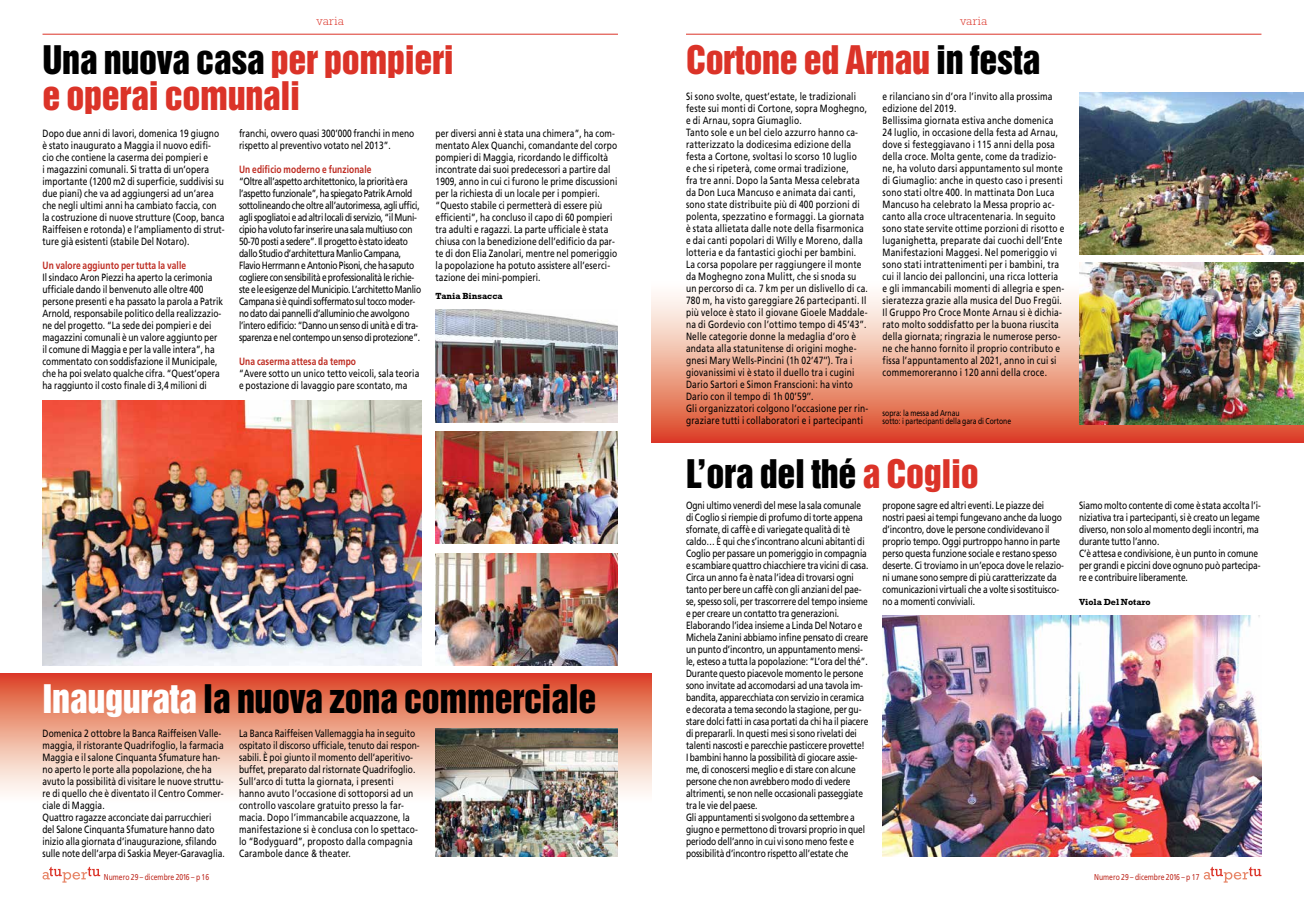
<style>
.page{position:relative;width:1304px;height:908px;background:#fff}
.page>*{position:absolute;margin:0;border:0;box-sizing:border-box;transform-origin:0 0}
.t1{font:36px/36px "Helvetica Inserat LT Std";letter-spacing:-.01em;color:#db3328}
.t2{font:36px "Helvetica Inserat LT Std";letter-spacing:-.01em;color:#000}
.t3{font:300 12px "Rockwell Std";letter-spacing:.025em;color:#db3328}
.t4{font:10.5px/12px "Frutiger LT Std";letter-spacing:.01em;color:#000;scale:.8 1}
.t5{font:10.5px/12px "Frutiger LT Std";letter-spacing:-.01em;color:#000;scale:.8 1}
.t6{font:10.5px/12px "Frutiger LT Std";letter-spacing:-.03em;color:#000;scale:.8 1}
.t7{font:700 10.5px "Frutiger LT Std";letter-spacing:.01em;color:#be2b21;scale:.8 1}
.t8{font:700 9px "Rockwell Std";color:#000}
.t9{font:8.5px/8.5px "Frutiger LT Std";color:#000;scale:.8 1}
.t10{font:8.5px "Frutiger LT Std";color:#be2b21;scale:.8 1}
.s1{color:#000}
.s2{color:#fff}
.s3{color:#db3328}
</style>
<div class="page">
<svg style="left:0;top:673px;width:652px;height:131px;background:#eda590"></svg>
<svg style="left:652px;top:293px;width:652px;height:149px;background:#eca28c"></svg>
<hr style="left:686px;top:34px;width:575px;height:1px;background:#db3328">
<hr style="left:43px;top:34px;width:575px;height:1px;background:#db3328">
<svg style="left:43px;top:866px;width:57px;height:16px"></svg>
<svg style="left:1204px;top:866px;width:57px;height:16px"></svg>
<img style="left:436px;top:728px;width:182px;height:128px">
<img style="left:1079px;top:92px;width:225px;height:162px">
<img style="left:1079px;top:262px;width:225px;height:162px">
<img style="left:883px;top:615px;width:378px;height:241px">
<img style="left:436px;top:431px;width:182px;height:112px">
<img style="left:436px;top:553px;width:182px;height:112px">
<img style="left:436px;top:310px;width:182px;height:112px">
<img style="left:43px;top:400px;width:378px;height:265px">
<p class="t3" style="left:317px;top:14px;width:29px">varia</p>
<p class="t3" style="left:960px;top:14px;width:29px">varia</p>
<h1 class="t1" style="left:43px;top:43px;width:413px"><span class="s1">Una nuova casa</span> per pompieri e operai comunali</h1>
<p class="t4" style="left:43px;top:127px;width:229px">Dopo due anni di lavori, domenica 19 giugno è stato inaugurato a Maggia il nuovo edifi&shy;cio che contiene la caserma dei pompieri e<br>i magazzini comunali. Si tratta di un’opera importante (1200 m2 di superficie, suddivisi su due piani) che va ad aggiungersi ad un’area che negli ultimi anni ha cambiato faccia, con la costruzione di nuove strutture (Coop, banca Raiffeisen e rotonda) e l’ampliamento di strut&shy;ture già esistenti (stabile Del Notaro).</p>
<p class="t7" style="left:43px;top:259px;width:181px">Un valore aggiunto per tutta la valle</p>
<p class="t4" style="left:43px;top:271px;width:227px">Il sindaco Aron Piezzi ha aperto la cerimonia ufficiale dando il benvenuto alle oltre 400 persone presenti e ha passato la parola a Patrik Arnold, responsabile politico della realizzazio&shy;ne del progetto. “La sede dei pompieri e dei magazzini comunali è un valore aggiunto per il comune di Maggia e per la valle intera”, ha commentato con soddisfazione il Municipale, che ha poi svelato qualche cifra. “Quest’opera ha raggiunto il costo finale di 3,4 milioni di</p>
<p class="t4" style="left:239px;top:127px;width:221px">franchi, ovvero quasi 300’000 franchi in meno rispetto al preventivo votato nel 2013”.</p>
<p class="t7" style="left:239px;top:163px;width:167px">Un edificio moderno e funzionale</p>
<p class="t6" style="left:239px;top:175px;width:229px">“Oltre all’aspetto architettonico, la priorità era l’aspetto funzionale”, ha spiegato Patrik Arnold sottolineando che oltre all’autorimessa, agli uffici, agli spogliatoi e ad altri locali di servizio, “il Muni&shy;cipio ha voluto far inserire una sala multiuso con 50-70 posti a sedere”. Il progetto è stato ideato dallo Studio d’architettura Manlio Campana, Flavio Herrmann e Antonio Pisoni, che ha saputo cogliere con sensibilità e professionalità le richie&shy;ste e le esigenze del Municipio. L’architetto Manlio Campana si è quindi soffermato sul tocco moder&shy;no dato dai pannelli d’alluminio che avvolgono l’intero edificio: “Danno un senso di unità e di tra&shy;sparenza e nel contempo un senso di protezione”.</p>
<p class="t7" style="left:239px;top:355px;width:148px">Una caserma attesa da tempo</p>
<p class="t4" style="left:239px;top:367px;width:227px">“Avere sotto un unico tetto veicoli, sala teoria e postazione di lavaggio pare scontato, ma</p>
<p class="t4" style="left:436px;top:127px;width:229px">per diversi anni è stata una chimera”, ha com&shy;mentato Alex Quanchi, comandante del corpo pompieri di Maggia, ricordando le difficoltà incontrate dai suoi predecessori a partire dal 1909, anno in cui ci furono le prime discussioni per la richiesta di un locale per i pompieri. “Questo stabile ci permetterà di essere più efficienti”, ha concluso il capo di 60 pompieri tra adulti e ragazzi. La parte ufficiale è stata chiusa con la benedizione dell’edificio da par&shy;te di don Elia Zanolari, mentre nel pomeriggio la popolazione ha potuto assistere all’eserci&shy;tazione dei mini-pompieri.</p>
<p class="t8" style="left:436px;top:290px;width:69px">Tania Binsacca</p>
<h1 class="t2" style="left:43px;top:676px;width:556px"><span class="s2">Inaugurata</span> la nuova zona commerciale</h1>
<p class="t4" style="left:43px;top:726px;width:229px">Domenica 2 ottobre la Banca Raiffeisen Valle&shy;maggia, il ristorante Quadrifoglio, la farmacia Maggia e il salone Cinquanta Sfumature han&shy;no aperto le porte alla popolazione, che ha avuto la possibilità di visitare le nuove struttu&shy;re di quello che è diventato il Centro Commer&shy;ciale di Maggia.<br>Quattro ragazze acconciate dai parrucchieri del Salone Cinquanta Sfumature hanno dato inizio alla giornata d’inaugurazione, sfilando sulle note dell’arpa di Saskia Meyer-Garavaglia.</p>
<p class="t4" style="left:239px;top:726px;width:227px">La Banca Raiffeisen Vallemaggia ha in seguito ospitato il discorso ufficiale, tenuto dai respon&shy;sabili. È poi giunto il momento dell’aperitivo&shy;buffet, preparato dal ristornate Quadrifoglio.<br>Sull’arco di tutta la giornata, i presenti hanno avuto l’occasione di sottoporsi ad un controllo vascolare gratuito presso la far&shy;macia. Dopo l’immancabile acquazzone, la manifestazione si è conclusa con lo spettaco&shy;lo “Bodyguard”, proposto dalla compagnia Carambole dance &amp; theater.</p>
<h1 class="t1" style="left:686px;top:43px;width:356px">Cortone ed Arnau <span class="s1">in festa</span></h1>
<p class="t4" style="left:686px;top:90px;width:229px">Si sono svolte, quest’estate, le tradizionali feste sui monti di Cortone, sopra Moghegno, e di Arnau, sopra Giumaglio.<br>Tanto sole e un bel cielo azzurro hanno ca&shy;ratterizzato la dodicesima edizione della festa a Cortone, svoltasi lo scorso 10 luglio<br>e che si ripeterà, come ormai tradizione,<br>fra tre anni. Dopo la Santa Messa celebrata da Don Luca Mancuso e animata dai canti, sono state distribuite più di 400 porzioni di polenta, spezzatino e formaggi. La giornata è stata allietata dalle note della fisarmonica e dai canti popolari di Willy e Moreno, dalla lotteria e da fantastici giochi per bambini.<br>La corsa popolare per raggiungere il monte da Moghegno zona Mulitt, che si snoda su un percorso di ca. 7 km per un dislivello di ca.<br>780 m, ha visto gareggiare 26 partecipanti. Il più veloce è stato il giovane Gioele Maddale&shy;na di Gordevio con l’ottimo tempo di 45’43’’.<br>Nelle categorie donne la medaglia d’oro è andata alla statunitense di origini moghe&shy;gnesi Mary Wells-Pincini (1h 02’47’’). Tra i giovanissimi vi è stato il duello tra i cugini Dario Sartori e Simon Franscioni: ha vinto Dario con il tempo di 1h 00’59’’.<br>Gli organizzatori colgono l’occasione per rin&shy;graziare tutti i collaboratori e i partecipanti</p>
<p class="t4" style="left:883px;top:90px;width:229px">e rilanciano sin d’ora l’invito alla prossima edizione del 2019.<br>Bellissima giornata estiva anche domenica 24 luglio, in occasione della festa ad Arnau, dove si festeggiavano i 115 anni della posa della croce. Molta gente, come da tradizio&shy;ne, ha voluto darsi appuntamento sul monte di Giumaglio: anche in questo caso i presenti sono stati oltre 400. In mattinata Don Luca Mancuso ha celebrato la Messa proprio ac&shy;canto alla croce ultracentenaria. In seguito sono state servite ottime porzioni di risotto e luganighetta, preparate dai cuochi dell’Ente Manifestazioni Maggesi. Nel pomeriggio vi sono stati intrattenimenti per i bambini, tra cui il lancio dei palloncini, una ricca lotteria e gli immancabili momenti di allegria e spen&shy;sieratezza grazie alla musica del Duo Fregüi.<br>Il Gruppo Pro Croce Monte Arnau si è dichia&shy;rato molto soddisfatto per la buona riuscita della giornata; ringrazia le numerose perso&shy;ne che hanno fornito il proprio contributo e fissa l’appuntamento al 2021, anno in cui si commemoreranno i 120 anni della croce.</p>
<p class="t9" style="left:883px;top:408px;width:162px">sopra: la messa ad Arnau<br>sotto: i partecipanti della gara di Cortone</p>
<h1 class="t2" style="left:686px;top:452px;width:294px">L’ora del thé <span class="s3">a Coglio</span></h1>
<p class="t5" style="left:686px;top:499px;width:229px">Ogni ultimo venerdì del mese la sala comunale di Coglio si riempie di profumo di torte appena sfornate, di caffè e di variegate qualità di tè caldo… È qui che s’incontrano alcuni abitanti di Coglio per passare un pomeriggio in compagnia e scambiare quattro chiacchiere tra vicini di casa.<br>Circa un anno fa è nata l’idea di trovarsi ogni tanto per bere un caffè con gli anziani del pae&shy;se, spesso soli, per trascorrere del tempo insieme e per creare un contatto tra generazioni.<br>Elaborando l’idea insieme a Linda Del Notaro e Michela Zanini abbiamo infine pensato di creare un punto d’incontro, un appuntamento mensi&shy;le, esteso a tutta la popolazione: “L’ora del thé”.<br>Durante questo piacevole momento le persone sono invitate ad accomodarsi ad una tavola im&shy;bandita, apparecchiata con servizio in ceramica e decorata a tema secondo la stagione, per gu&shy;stare dolci fatti in casa portati da chi ha il piacere di prepararli. In questi mesi si sono rivelati dei talenti nascosti e parecchie pasticcere provette!<br>I bambini hanno la possibilità di giocare assie&shy;me, di conoscersi meglio e di stare con alcune persone che non avrebbero modo di vedere altrimenti, se non nelle occasionali passeggiate tra le vie del paese.<br>Gli appuntamenti si svolgono da settembre a giugno e permettono di trovarsi proprio in quel periodo dell’anno in cui vi sono meno feste e possibilità d’incontro rispetto all’estate che</p>
<p class="t5" style="left:883px;top:499px;width:228px">propone sagre ed altri eventi. Le piazze dei nostri paesi ai tempi fungevano anche da luogo d’incontro, dove le persone condividevano il proprio tempo. Oggi purtroppo hanno in parte perso questa funzione sociale e restano spesso deserte. Ci troviamo in un’epoca dove le relazio&shy;ni umane sono sempre di più caratterizzate da comunicazioni virtuali che a volte si sostituisco&shy;no a momenti conviviali.</p>
<p class="t5" style="left:1079px;top:499px;width:229px">Siamo molto contente di come è stata accolta l’i&shy;niziativa tra i partecipanti, si è creato un legame diverso, non solo al momento degli incontri, ma durante tutto l’anno.<br>C’è attesa e condivisione, è un punto in comune per grandi e piccini dove ognuno può partecipa&shy;re e contribuire liberamente.</p>
<p class="t8" style="left:1079px;top:596px;width:73px">Viola Del Notaro</p>
<p class="t10" style="left:104px;top:871px;width:133px">Numero 29 – dicembre 2016 – p 16</p>
<p class="t10" style="left:1094px;top:871px;width:133px">Numero 29 – dicembre 2016 – p 17</p>
</div>
